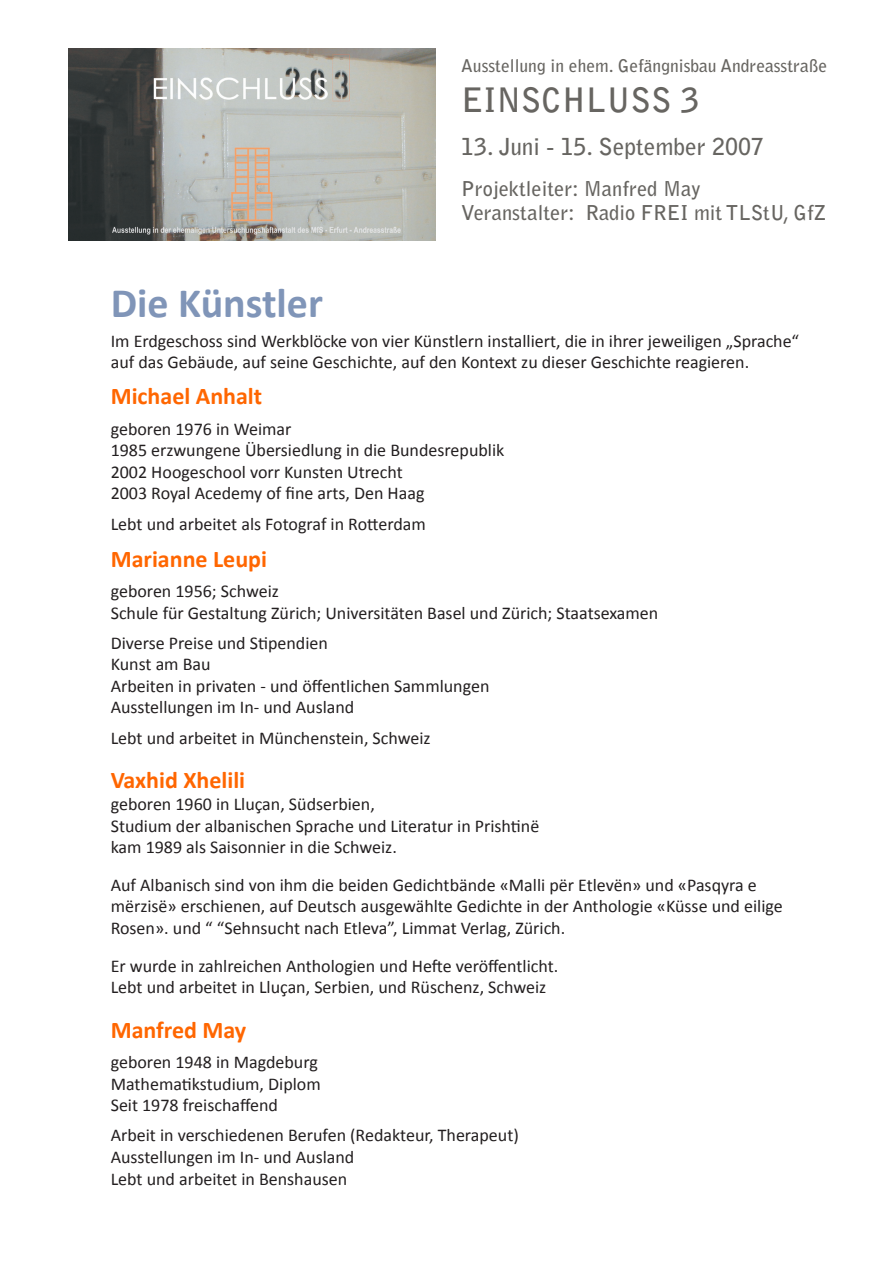
<style>
.page{position:relative;width:893px;height:1263px;background:#fff}
.page>*{position:absolute;margin:0;border:0;box-sizing:border-box;transform-origin:0 0}
.t1{font:700 42px "Calibri";color:#8095b8}
.t2{font:700 33.45px "Bell Gothic Std";color:#676561}
.t3{font:700 24px "Calibri";color:#f60}
.t4{font:700 23.25px "Bell Gothic Std";color:#676561}
.t5{font:700 20.4px/24.5px "Bell Gothic Std";color:#676561}
.t6{font:18px/21.6px "Calibri";color:#231f20}
.t7{font:700 17.4px "Bell Gothic Std";color:#676561}
</style>
<div class="page">
<img style="left:69px;top:49px;width:366px;height:192px">
<p class="t7" style="left:461px;top:55px;width:367px">Ausstellung in ehem. Gefängnisbau Andreasstraße</p>
<h2 class="t2" style="left:461px;top:79px;width:239px">EINSCHLUSS 3</h2>
<p class="t4" style="left:461px;top:133px;width:304px">13. Juni - 15. September 2007</p>
<p class="t5" style="left:461px;top:176px;width:367px">Projektleiter: Manfred May<br>Veranstalter: Radio FREI mit TLStU, GfZ</p>
<h1 class="t1" style="left:111px;top:277px;width:214px">Die Künstler</h1>
<p class="t6" style="left:111px;top:329px;width:690px">Im Erdgeschoss sind Werkblöcke von vier Künstlern installiert, die in ihrer jeweiligen „Sprache“ auf das Gebäude, auf seine Geschichte, auf den Kontext zu dieser Geschichte reagieren.</p>
<h3 class="t3" style="left:111px;top:382px;width:153px">Michael Anhalt</h3>
<p class="t6" style="left:111px;top:417px;width:395px">geboren 1976 in Weimar<br>1985 erzwungene Übersiedlung in die Bundesrepublik 2002 Hoogeschool vorr Kunsten Utrecht<br>2003 Royal Acedemy of fine arts, Den Haag</p>
<p class="t6" style="left:111px;top:512px;width:317px">Lebt und arbeitet als Fotograf in Rotterdam</p>
<h3 class="t3" style="left:111px;top:544px;width:158px">Marianne Leupi</h3>
<p class="t6" style="left:111px;top:579px;width:549px">geboren 1956; Schweiz<br>Schule für Gestaltung Zürich; Universitäten Basel und Zürich; Staatsexamen</p>
<p class="t6" style="left:111px;top:631px;width:380px">Diverse Preise und Stipendien<br>Kunst am Bau<br>Arbeiten in privaten - und öffentlichen Sammlungen<br>Ausstellungen im In- und Ausland</p>
<p class="t6" style="left:111px;top:726px;width:322px">Lebt und arbeitet in Münchenstein, Schweiz</p>
<h3 class="t3" style="left:111px;top:765px;width:136px">Vaxhid Xhelili</h3>
<p class="t6" style="left:111px;top:792px;width:430px">geboren 1960 in Lluçan, Südserbien,<br>Studium der albanischen Sprache und Literatur in Prishtinë kam 1989 als Saisonnier in die Schweiz.</p>
<p class="t6" style="left:111px;top:873px;width:674px">Auf Albanisch sind von ihm die beiden Gedichtbände «Malli për Etlevën» und «Pasqyra e mërzisë» erschienen, auf Deutsch ausgewählte Gedichte in der Anthologie «Küsse und eilige<br>Rosen». und “ “Sehnsucht nach Etleva”, Limmat Verlag, Zürich.</p>
<p class="t6" style="left:111px;top:954px;width:449px">Er wurde in zahlreichen Anthologien und Hefte veröffentlicht.<br>Lebt und arbeitet in Lluçan, Serbien, und Rüschenz, Schweiz</p>
<h3 class="t3" style="left:111px;top:1015px;width:137px">Manfred May</h3>
<p class="t6" style="left:111px;top:1050px;width:212px">geboren 1948 in Magdeburg<br>Mathematikstudium, Diplom<br>Seit 1978 freischaffend</p>
<p class="t6" style="left:111px;top:1124px;width:410px">Arbeit in verschiedenen Berufen (Redakteur, Therapeut)<br>Ausstellungen im In- und Ausland<br>Lebt und arbeitet in Benshausen</p>
</div>
